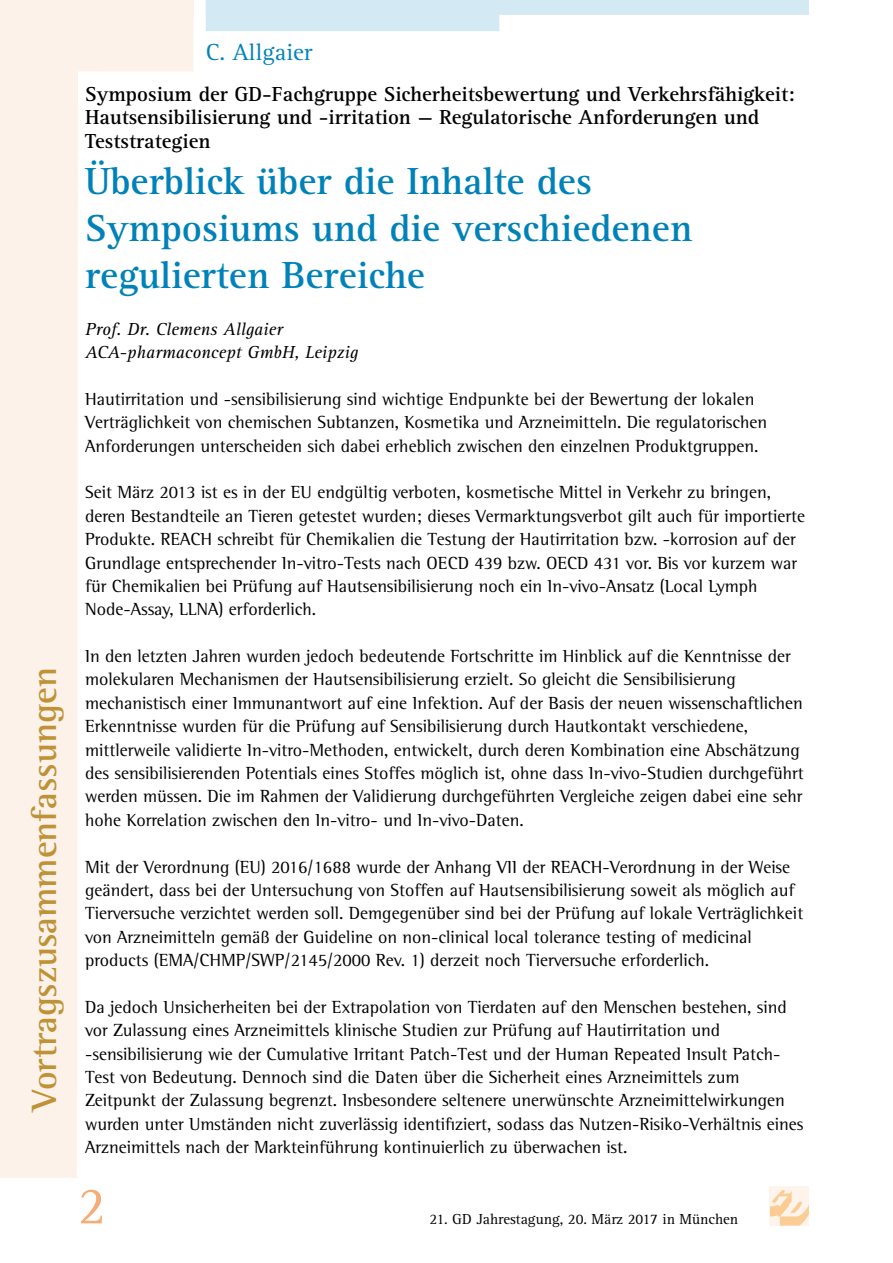
<style>
.page{position:relative;width:893px;height:1263px;background:#fff}
.page>*{position:absolute;margin:0;border:0;box-sizing:border-box;transform-origin:0 0}
.t1{font:54px "Agfa Rotis Serif";color:#f5ac75}
.t2{font:700 39px/46.8px "Agfa Rotis Serif";color:#0082b8}
.t3{font:700 36px "Agfa Rotis Semi Serif";color:#bf9237}
.t4{font:24px "Agfa Rotis Serif";color:#0082b8}
.t5{font:700 21px/23.4px "Agfa Rotis Serif";color:#000}
.t6{font:18px/23.4px "Agfa Rotis Semi Serif";color:#000}
.t7{font:italic 18px/23.4px "Agfa Rotis Serif";color:#000}
.t8{font:15px "Agfa Rotis Serif";color:#000}
</style>
<div class="page">
<div style="left:770px;top:1186px;width:39px;height:39px;background:#fef4eb"></div>
<svg style="left:770px;top:1190px;width:39px;height:35px"></svg>
<svg style="left:0;top:0;width:194px;height:1178px"></svg>
<div style="left:0;top:0;width:193px;height:17px;background:#fcf2ea"></div>
<svg style="left:206px;top:0;width:603px;height:31px"></svg>
<h3 class="t3" style="left:23px;top:1111px;width:445px;rotate:-90deg">Vortragszusammenfassungen</h3>
<h3 class="t4" style="left:206px;top:38px;width:108px">C. Allgaier</h3>
<p class="t5" style="left:85px;top:83px;width:711px">Symposium der GD-Fachgruppe Sicherheitsbewertung und Verkehrsfähigkeit:<br>Hautsensibilisierung und -irritation — Regulatorische Anforderungen und<br>Teststrategien</p>
<h2 class="t2" style="left:85px;top:159px;width:609px">Überblick über die Inhalte des<br>Symposiums und die verschiedenen regulierten Bereiche</h2>
<p class="t7" style="left:85px;top:318px;width:275px">Prof. Dr. Clemens Allgaier<br>ACA-pharmaconcept GmbH, Leipzig</p>
<p class="t6" style="left:85px;top:387px;width:684px">Hautirritation und -sensibilisierung sind wichtige Endpunkte bei der Bewertung der lokalen<br>Verträglichkeit von chemischen Subtanzen, Kosmetika und Arzneimitteln. Die regulatorischen<br>Anforderungen unterscheiden sich dabei erheblich zwischen den einzelnen Produktgruppen.</p>
<p class="t6" style="left:85px;top:481px;width:722px">Seit März 2013 ist es in der EU endgültig verboten, kosmetische Mittel in Verkehr zu bringen, deren Bestandteile an Tieren getestet wurden; dieses Vermarktungsverbot gilt auch für importierte Produkte. REACH schreibt für Chemikalien die Testung der Hautirritation bzw. -korrosion auf der Grundlage entsprechender In-vitro-Tests nach OECD 439 bzw. OECD 431 vor. Bis vor kurzem war für Chemikalien bei Prüfung auf Hautsensibilisierung noch ein In-vivo-Ansatz (Local Lymph Node-Assay, LLNA) erforderlich.</p>
<p class="t6" style="left:85px;top:644px;width:720px">In den letzten Jahren wurden jedoch bedeutende Fortschritte im Hinblick auf die Kenntnisse der molekularen Mechanismen der Hautsensibilisierung erzielt. So gleicht die Sensibilisierung mechanistisch einer Immunantwort auf eine Infektion. Auf der Basis der neuen wissenschaftlichen Erkenntnisse wurden für die Prüfung auf Sensibilisierung durch Hautkontakt verschiedene, mittlerweile validierte In-vitro-Methoden, entwickelt, durch deren Kombination eine Abschätzung des sensibilisierenden Potentials eines Stoffes möglich ist, ohne dass In-vivo-Studien durchgeführt werden müssen. Die im Rahmen der Validierung durchgeführten Vergleiche zeigen dabei eine sehr hohe Korrelation zwischen den In-vitro- und In-vivo-Daten.</p>
<p class="t6" style="left:85px;top:855px;width:720px">Mit der Verordnung (EU) 2016/1688 wurde der Anhang VII der REACH-Verordnung in der Weise geändert, dass bei der Untersuchung von Stoffen auf Hautsensibilisierung soweit als möglich auf Tierversuche verzichtet werden soll. Demgegenüber sind bei der Prüfung auf lokale Verträglichkeit von Arzneimitteln gemäß der Guideline on non-clinical local tolerance testing of medicinal products (EMA/CHMP/SWP/2145/2000 Rev. 1) derzeit noch Tierversuche erforderlich.</p>
<p class="t6" style="left:85px;top:995px;width:720px">Da jedoch Unsicherheiten bei der Extrapolation von Tierdaten auf den Menschen bestehen, sind vor Zulassung eines Arzneimittels klinische Studien zur Prüfung auf Hautirritation und -sensibilisierung wie der Cumulative Irritant Patch-Test und der Human Repeated Insult Patch-Test von Bedeutung. Dennoch sind die Daten über die Sicherheit eines Arzneimittels zum Zeitpunkt der Zulassung begrenzt. Insbesondere seltenere unerwünschte Arzneimittelwirkungen wurden unter Umständen nicht zuverlässig identifiziert, sodass das Nutzen-Risiko-Verhältnis eines Arzneimittels nach der Markteinführung kontinuierlich zu überwachen ist.</p>
<h1 class="t1" style="left:78px;top:1175px;width:30px">2</h1>
<p class="t8" style="left:429px;top:1210px;width:310px">21. GD Jahrestagung, 20. März 2017 in München</p>
</div>
